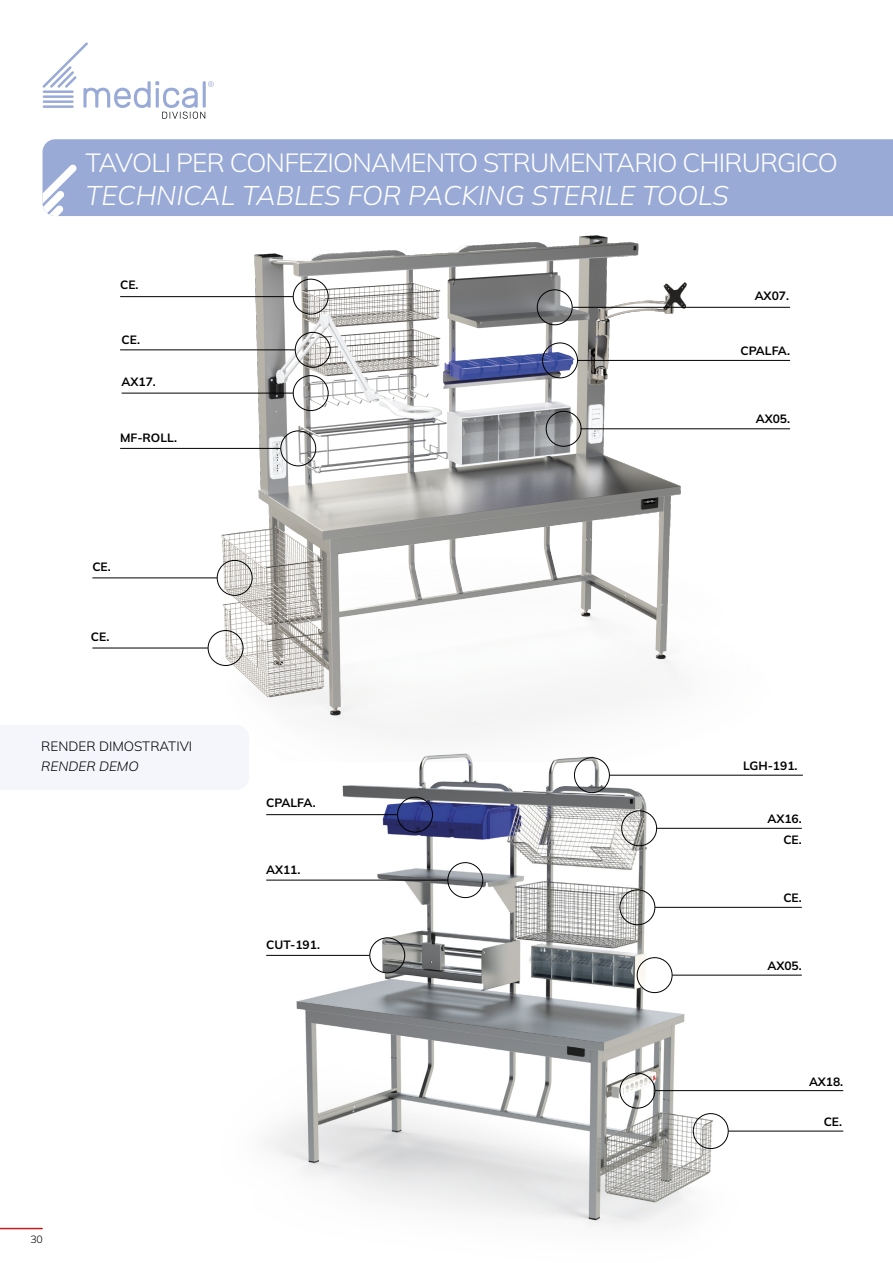
<style>
.page{position:relative;width:893px;height:1263px;background:#fff}
.page>*{position:absolute;margin:0;border:0;box-sizing:border-box;transform-origin:0 0}
.t1{font:italic 300 27px "Mulish";color:#fff}
.t2{font:300 26.25px "Mulish";letter-spacing:-.03em;color:#fff}
.t3{font:300 13.5px "Mulish";color:#000}
.t4{font:italic 300 13.5px "Mulish";color:#000}
.t5{font:700 12px "Mulish";color:#000}
.t6{font:300 10.5px "Mulish";color:#000}
</style>
<div class="page">
<svg style="left:43px;top:42px;width:171px;height:77px"></svg>
<img style="left:266px;top:762px;width:548px;height:465px">
<img style="left:92px;top:235px;width:699px;height:527px">
<div style="left:43px;top:139px;width:850px;height:77px;background:#99aad7"></div>
<svg style="left:43px;top:164px;width:34px;height:52px"></svg>
<hr style="left:0;top:1228px;width:42px;height:1px;background:#c51a1b">
<div style="left:397px;top:797px;width:36px;height:35px;border:1px solid #000;border-radius:50%"></div>
<hr style="left:266px;top:814px;width:131px;height:1px;background:#000">
<div style="left:574px;top:757px;width:36px;height:36px;border:1px solid #000;border-radius:50%"></div>
<hr style="left:610px;top:775px;width:193px;height:1px;background:#000">
<div style="left:537px;top:289px;width:36px;height:36px;border:1px solid #000;border-radius:50%"></div>
<hr style="left:573px;top:307px;width:217px;height:1px;background:#000">
<div style="left:447px;top:862px;width:36px;height:36px;border:1px solid #000;border-radius:50%"></div>
<hr style="left:266px;top:880px;width:182px;height:1px;background:#000">
<div style="left:369px;top:937px;width:36px;height:36px;border:1px solid #000;border-radius:50%"></div>
<hr style="left:266px;top:955px;width:104px;height:1px;background:#000">
<div style="left:621px;top:810px;width:36px;height:36px;border:1px solid #000;border-radius:50%"></div>
<hr style="left:656px;top:828px;width:146px;height:1px;background:#000">
<div style="left:542px;top:343px;width:36px;height:35px;border:1px solid #000;border-radius:50%"></div>
<hr style="left:577px;top:360px;width:213px;height:1px;background:#000">
<div style="left:620px;top:889px;width:35px;height:36px;border:1px solid #000;border-radius:50%"></div>
<hr style="left:655px;top:907px;width:147px;height:1px;background:#000">
<div style="left:546px;top:411px;width:35px;height:36px;border:1px solid #000;border-radius:50%"></div>
<hr style="left:580px;top:428px;width:210px;height:1px;background:#000">
<div style="left:637px;top:957px;width:35px;height:36px;border:1px solid #000;border-radius:50%"></div>
<hr style="left:672px;top:975px;width:130px;height:1px;background:#000">
<div style="left:620px;top:1073px;width:35px;height:35px;border:1px solid #000;border-radius:50%"></div>
<hr style="left:655px;top:1090px;width:188px;height:1px;background:#000">
<div style="left:693px;top:1113px;width:36px;height:36px;border:1px solid #000;border-radius:50%"></div>
<hr style="left:728px;top:1131px;width:115px;height:1px;background:#000">
<div style="left:92px;top:725px;width:157px;height:37px;background:#f5f6fc"></div>
<div style="left:293px;top:279px;width:36px;height:35px;border:1px solid #000;border-radius:50%"></div>
<hr style="left:120px;top:296px;width:173px;height:1px;background:#000">
<div style="left:295px;top:332px;width:36px;height:36px;border:1px solid #000;border-radius:50%"></div>
<hr style="left:120px;top:349px;width:175px;height:1px;background:#000">
<div style="left:293px;top:375px;width:36px;height:36px;border:1px solid #000;border-radius:50%"></div>
<hr style="left:122px;top:393px;width:171px;height:1px;background:#000">
<div style="left:280px;top:430px;width:36px;height:36px;border:1px solid #000;border-radius:50%"></div>
<hr style="left:120px;top:448px;width:161px;height:1px;background:#000">
<div style="left:208px;top:630px;width:35px;height:36px;border:1px solid #000;border-radius:50%"></div>
<hr style="left:92px;top:648px;width:116px;height:1px;background:#000">
<div style="left:217px;top:560px;width:36px;height:36px;border:1px solid #000;border-radius:50%"></div>
<hr style="left:92px;top:577px;width:125px;height:1px;background:#000">
<h2 class="t2" style="left:85px;top:144px;width:754px">TAVOLI PER CONFEZIONAMENTO STRUMENTARIO CHIRURGICO</h2>
<h1 class="t1" style="left:85px;top:177px;width:645px">TECHNICAL TABLES FOR PACKING STERILE TOOLS</h1>
<p class="t5" style="left:120px;top:277px;width:20px">CE.</p>
<p class="t5" style="left:122px;top:332px;width:20px">CE.</p>
<p class="t5" style="left:122px;top:374px;width:36px">AX17.</p>
<p class="t5" style="left:120px;top:429px;width:58px">MF-ROLL.</p>
<p class="t5" style="left:92px;top:559px;width:20px">CE.</p>
<p class="t5" style="left:91px;top:629px;width:20px">CE.</p>
<p class="t3" style="left:41px;top:737px;width:153px">RENDER DIMOSTRATIVI</p>
<p class="t4" style="left:41px;top:757px;width:99px">RENDER DEMO</p>
<p class="t5" style="left:266px;top:795px;width:51px">CPALFA.</p>
<p class="t5" style="left:266px;top:862px;width:36px">AX11.</p>
<p class="t5" style="left:266px;top:936px;width:55px">CUT-191.</p>
<p class="t6" style="left:30px;top:1231px;width:14px">30</p>
<p class="t5" style="left:755px;top:288px;width:36px">AX07.</p>
<p class="t5" style="left:741px;top:343px;width:51px">CPALFA.</p>
<p class="t5" style="left:756px;top:411px;width:36px">AX05.</p>
<p class="t5" style="left:743px;top:758px;width:56px">LGH-191.</p>
<p class="t5" style="left:767px;top:811px;width:36px">AX16.</p>
<p class="t5" style="left:783px;top:831px;width:20px">CE.</p>
<p class="t5" style="left:783px;top:889px;width:20px">CE.</p>
<p class="t5" style="left:767px;top:958px;width:36px">AX05.</p>
<p class="t5" style="left:809px;top:1073px;width:36px">AX18.</p>
<p class="t5" style="left:824px;top:1114px;width:20px">CE.</p>
</div>
